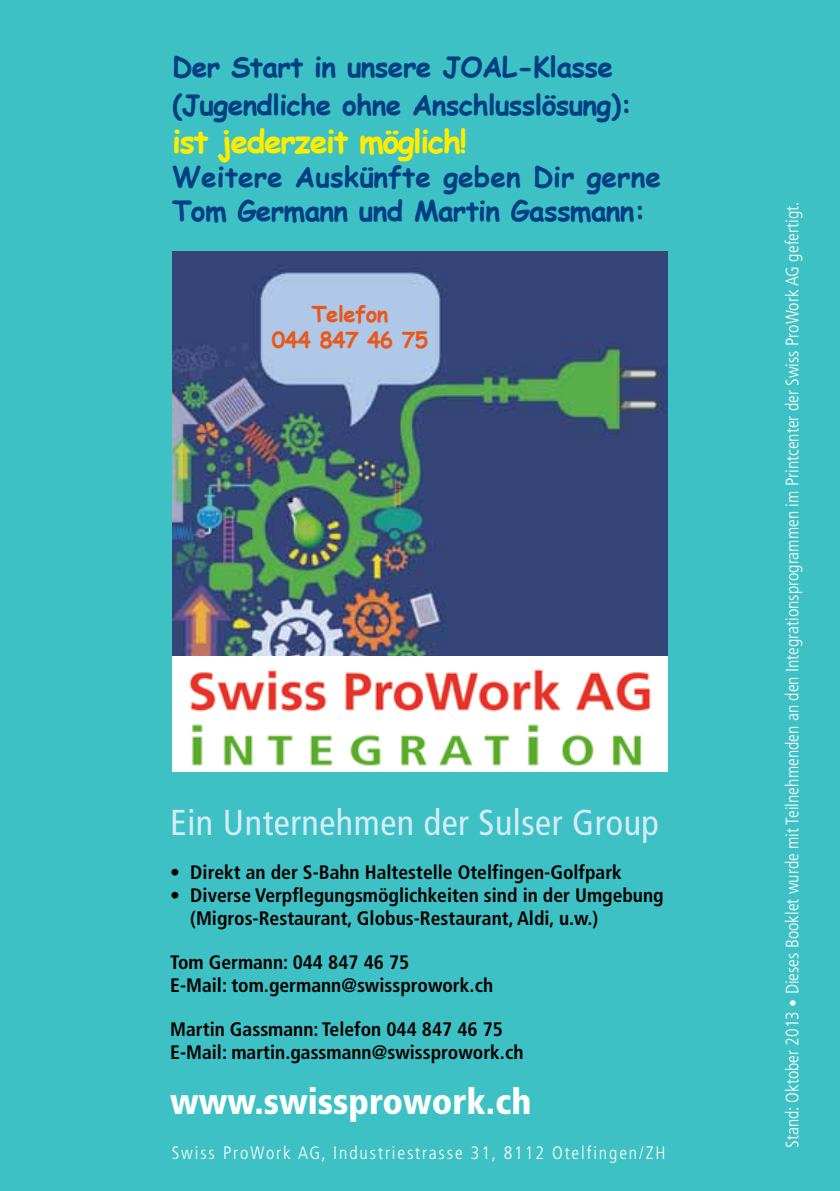
<style>
.page{position:relative;width:840px;height:1191px;background:#fff}
.page>*{position:absolute;margin:0;border:0;box-sizing:border-box;transform-origin:0 0}
.t1{font:condensed 36px "Frutiger";letter-spacing:.015em;color:#d5edfa}
.t2{font:900 condensed 36px "Frutiger";color:#fff}
.t3{font:700 32px "Comic Sans MS";letter-spacing:-.05em;color:#ffed00}
.t4{font:700 28px/38px "Comic Sans MS";letter-spacing:-.025em;color:#003e83}
.t5{font:700 28px/34px "Comic Sans MS";color:#003e83}
.t6{font:700 22px/26px "Comic Sans MS";letter-spacing:-.025em;color:#e8581e;text-align:center}
.t7{font:700 condensed 19.6px/23.4px "Frutiger";color:#000}
.t8{font:300 condensed 18px "Frutiger";color:#fff}
.t9{font:300 condensed 18px "Frutiger";letter-spacing:.105em;color:#fff}
.s1{font-size:16px}
</style>
<div class="page">
<div style="left:0;top:0;width:839px;height:1191px;background:#3dc1c5"></div>
<img style="left:172px;top:252px;width:495px;height:519px">
<h3 class="t4" style="left:172px;top:47px;width:461px">Der Start in unsere JOAL-Klasse (Jugendliche ohne Anschlusslösung):</h3>
<h2 class="t3" style="left:172px;top:118px;width:296px">ist jederzeit möglich!</h2>
<h3 class="t5" style="left:172px;top:159px;width:490px">Weitere Auskünfte geben Dir gerne<br>Tom Germann und Martin Gassmann:</h3>
<p class="t6" style="left:271px;top:300px;width:158px">Telefon<br>044 847 46 75</p>
<h1 class="t1" style="left:170px;top:801px;width:490px">Ein Unternehmen der Sulser Group</h1>
<p class="t7" style="left:170px;top:860px;width:453px">• Direkt an der S-Bahn Haltestelle Otelfingen-Golfpark</p>
<p class="t7" style="left:190px;top:883px;width:474px;text-indent:-20px">• Diverse Verpflegungsmöglichkeiten sind in der Umgebung (Migros-Restaurant, Globus-Restaurant, Aldi, u.w.)</p>
<p class="t7" style="left:170px;top:950px;width:324px">Tom Germann: 044 847 46 75<br>E-Mail: tom.germann@swissprowork.ch</p>
<p class="t7" style="left:170px;top:1017px;width:354px">Martin Gassmann: Telefon 044 847 46 75<br>E-Mail: martin.gassmann@swissprowork.ch</p>
<h1 class="t2" style="left:170px;top:1080px;width:362px">www.swissprowork.ch</h1>
<p class="t9" style="left:171px;top:1142px;width:495px">Swiss ProWork AG, Industriestrasse 31, 8112 Otelfingen/ZH</p>
<p class="t8" style="left:781px;top:1147px;width:947px;rotate:-90deg">Stand: Oktober 2013 <span class="s1">•</span> Dieses Booklet wurde mit Teilnehmenden an den Integrationsprogrammen im Printcenter der Swiss ProWork AG gefertigt.</p>
</div>
